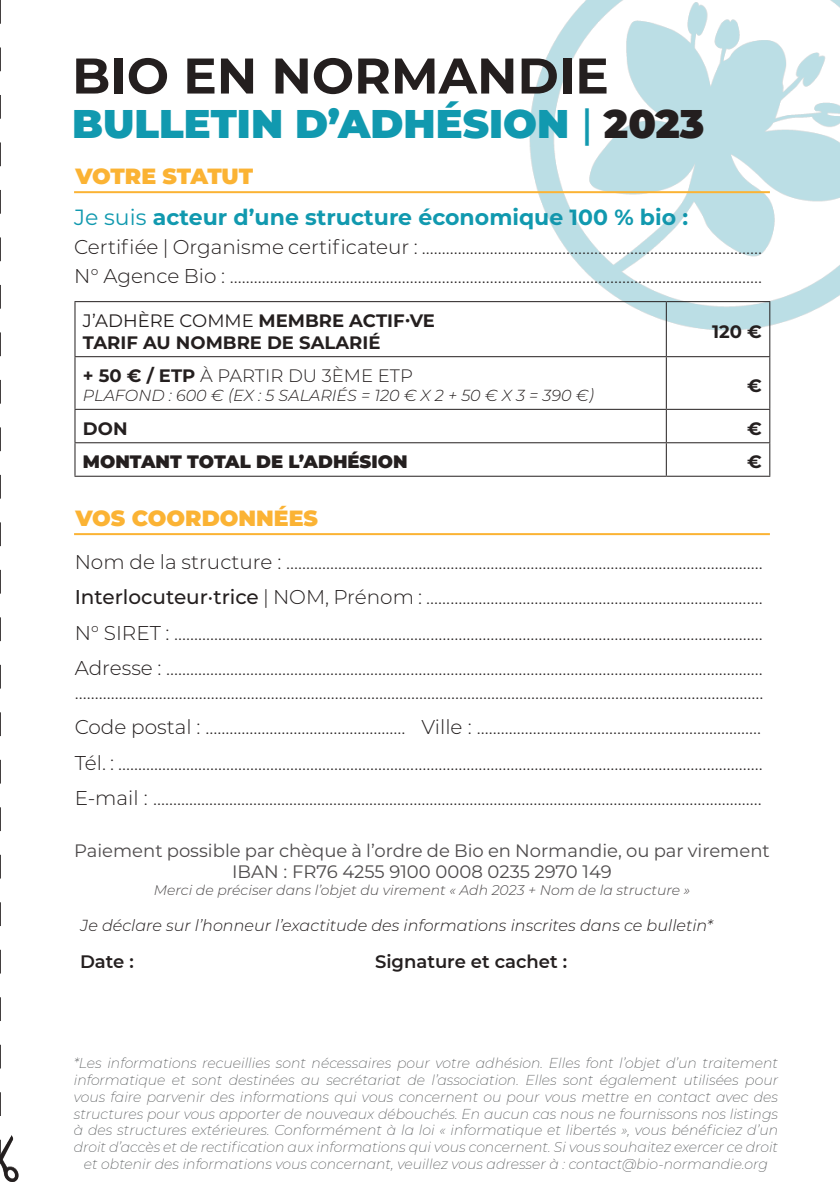
<style>
.page{position:relative;width:840px;height:1191px;background:#fff}
.page>*{position:absolute;margin:0;border:0;box-sizing:border-box;transform-origin:0 0}
.t1{font:700 50px "Montserrat";color:#241f1f}
.t2{font:900 40px "Montserrat";color:#1199af}
.t3{font:700 22px "Montserrat";color:#1199af}
.t4{font:900 22px "Montserrat";color:#fbb334}
.t5{font:300 20px/35.4px "Montserrat";color:#241f1f;text-align:justify}
.t6{font:18px/21.6px "Montserrat";color:#4e4b4c;text-align:center}
.t7{font:700 18px/21.6px "Montserrat";color:#241f1f}
.t8{font:300 18px "Montserrat";color:#241f1f}
.t9{font:900 18px "Montserrat";color:#241f1f}
.t10{font:600 18px "Montserrat";color:#241f1f}
.t11{font:italic 300 16px "Montserrat";color:#241f1f}
.t12{font:italic 200 14px/16.8px "Montserrat";color:#4b4e50;text-align:center}
.t13{font:italic 300 14px "Montserrat";color:#4e4b4c}
.s1{font-weight:500}
.s2{color:#241f1f}
.s3{font-weight:400}
.s4{font-weight:700}
</style>
<div class="page">
<img style="left:475px;top:0;width:364px;height:363px">
<svg style="left:0;top:0;width:1px;height:1116px"></svg>
<img style="left:0;top:1135px;width:19px;height:47px">
<hr style="left:74px;top:191px;width:695px;height:2px;background:#fbb334">
<hr style="left:74px;top:533px;width:695px;height:2px;background:#fbb334">
<hr style="left:74px;top:301px;width:592px;height:1px;background:#241f1f">
<hr style="left:74px;top:302px;width:1px;height:54px;background:#241f1f">
<hr style="left:666px;top:301px;width:103px;height:1px;background:#241f1f">
<hr style="left:665px;top:302px;width:1px;height:54px;background:#241f1f">
<hr style="left:768px;top:302px;width:1px;height:54px;background:#241f1f">
<hr style="left:74px;top:356px;width:592px;height:1px;background:#241f1f">
<hr style="left:74px;top:357px;width:1px;height:52px;background:#241f1f">
<hr style="left:666px;top:356px;width:103px;height:1px;background:#241f1f">
<hr style="left:665px;top:357px;width:1px;height:52px;background:#241f1f">
<hr style="left:768px;top:357px;width:1px;height:52px;background:#241f1f">
<hr style="left:74px;top:409px;width:592px;height:1px;background:#241f1f">
<hr style="left:74px;top:410px;width:1px;height:32px;background:#241f1f">
<hr style="left:666px;top:409px;width:103px;height:1px;background:#241f1f">
<hr style="left:665px;top:410px;width:1px;height:32px;background:#241f1f">
<hr style="left:768px;top:410px;width:1px;height:32px;background:#241f1f">
<hr style="left:74px;top:442px;width:592px;height:1px;background:#241f1f">
<hr style="left:74px;top:443px;width:1px;height:33px;background:#241f1f">
<hr style="left:666px;top:442px;width:103px;height:1px;background:#241f1f">
<hr style="left:665px;top:443px;width:1px;height:33px;background:#241f1f">
<hr style="left:768px;top:443px;width:1px;height:33px;background:#241f1f">
<hr style="left:74px;top:476px;width:592px;height:1px;background:#241f1f">
<hr style="left:666px;top:476px;width:103px;height:1px;background:#241f1f">
<h1 class="t1" style="left:72px;top:40px;width:538px">BIO EN NORMANDIE</h1>
<h2 class="t2" style="left:72px;top:93px;width:633px">BULLETIN D’ADHÉSION <span class="s1">|</span> <span class="s2">2023</span></h2>
<p class="t4" style="left:75px;top:160px;width:179px">VOTRE STATUT</p>
<p class="t3" style="left:74px;top:202px;width:615px"><span class="s3">Je suis</span> acteur d’une structure économique 100 % bio :</p>
<p class="t5" style="left:74px;top:231px;width:689px;line-height:29.4px">Certifiée | Organisme certificateur : .....................................................................................<br>N° Agence Bio : .....................................................................................................................................</p>
<p class="t7" style="left:83px;top:309px;width:353px"><span class="s3">J’ADHÈRE COMME</span> MEMBRE ACTIF·VE<br>TARIF AU NOMBRE DE SALARIÉ</p>
<p class="t7" style="left:711px;top:320px;width:51px">120 €</p>
<p class="t8" style="left:83px;top:363px;width:331px"><span class="s4">+ 50 € / ETP</span> À PARTIR DU 3ÈME ETP</p>
<p class="t11" style="left:83px;top:385px;width:512px">PLAFOND : 600 € (EX : 5 SALARIÉS = 120 € X 2 + 50 € X 3 = 390 €)</p>
<p class="t7" style="left:83px;top:417px;width:46px">DON</p>
<p class="t7" style="left:746px;top:417px;width:16px">€</p>
<p class="t9" style="left:83px;top:448px;width:326px">MONTANT TOTAL DE L’ADHÉSION</p>
<p class="t4" style="left:75px;top:501px;width:244px">VOS COORDONNÉES</p>
<p class="t5" style="left:75px;top:543px;width:689px">Nom de la structure : .......................................................................................................................<br><span class="s1">Interlocuteur·trice</span> | NOM, Prénom : ....................................................................................<br>N° SIRET : ...................................................................................................................................................<br>Adresse : .....................................................................................................................................................</p>
<p class="t5" style="left:75px;top:673px;width:690px">............................................................................................................................................................................<br>Code postal : .................................................. Ville : .......................................................................<br>Tél. : .................................................................................................................................................................<br>E-mail : ........................................................................................................................................................</p>
<p class="t6" style="left:74px;top:838px;width:697px">Paiement possible par chèque à l’ordre de Bio en Normandie, ou par virement<br>IBAN : FR76 4255 9100 0008 0235 2970 149</p>
<p class="t13" style="left:154px;top:880px;width:537px">Merci de préciser dans l’objet du virement « Adh 2023 + Nom de la structure »</p>
<p class="t11" style="left:81px;top:914px;width:633px">Je déclare sur l’honneur l’exactitude des informations inscrites dans ce bulletin*</p>
<p class="t10" style="left:80px;top:948px;width:55px">Date :</p>
<p class="t10" style="left:375px;top:948px;width:193px">Signature et cachet :</p>
<p class="t12" style="left:74px;top:1054px;width:705px">*Les informations recueillies sont nécessaires pour votre adhésion. Elles font l’objet d’un traitement informatique et sont destinées au secrétariat de l’association. Elles sont également utilisées pour vous faire parvenir des informations qui vous concernent ou pour vous mettre en contact avec des structures pour vous apporter de nouveaux débouchés. En aucun cas nous ne fournissons nos listings à des structures extérieures. Conformément à la loi « informatique et libertés », vous bénéficiez d’un droit d’accès et de rectification aux informations qui vous concernent. Si vous souhaitez exercer ce droit et obtenir des informations vous concernant, veuillez vous adresser à : contact@bio-normandie.org</p>
</div>
